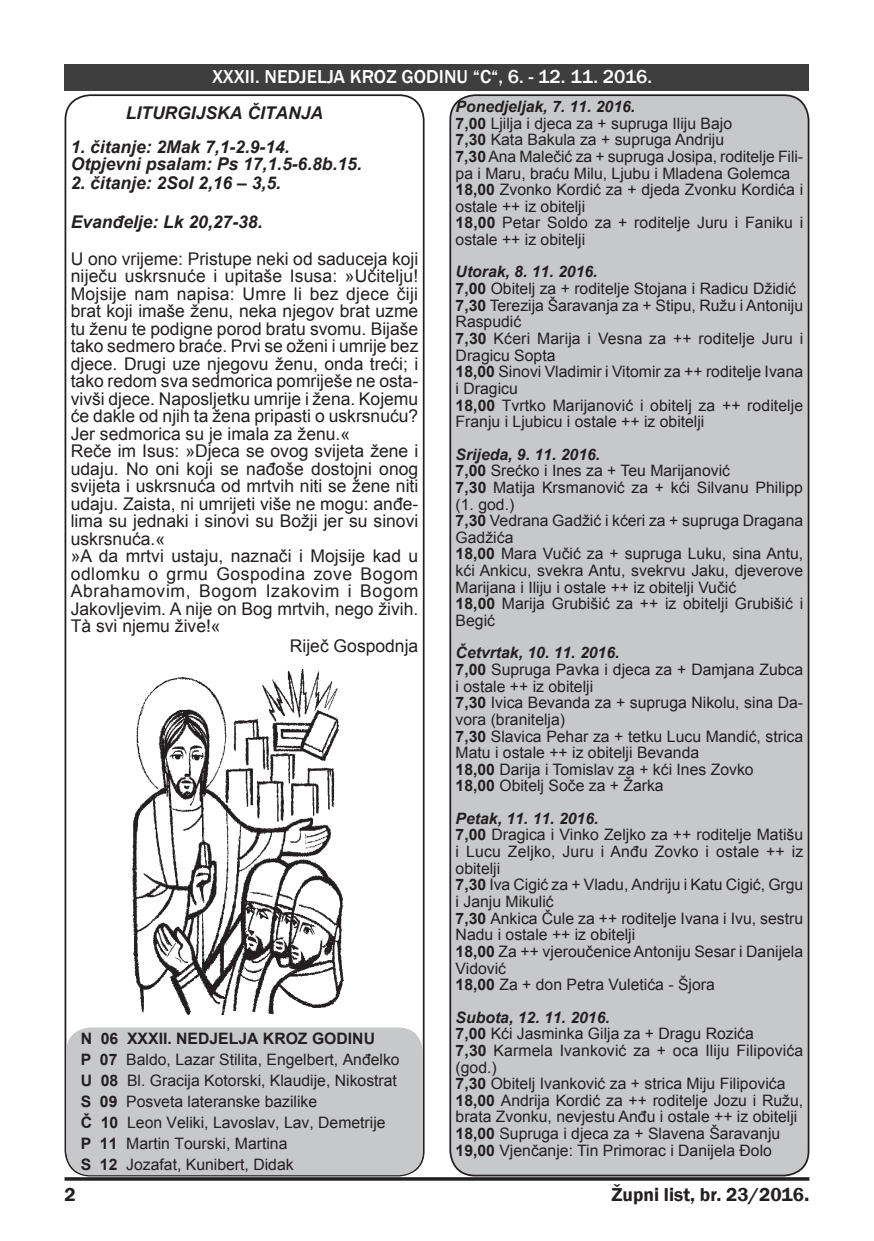
<style>
.page{position:relative;width:874px;height:1241px;background:#fff}
.page>*{position:absolute;margin:0;border:0;box-sizing:border-box;transform-origin:0 0}
.t1{font:500 19.25px "Franklin Gothic";color:#fff}
.Tekst{font:600 19.25px "Franklin Gothic";color:#231f20}
.t2{font:17.5px/17.5px "Arial";color:#231f20;text-align:justify}
.t3{font:italic 700 17.5px "Arial";color:#231f20}
.t4{font:15.75px/16.6px "Arial";color:#231f20}
.t5{font:italic 700 15.75px "Arial";color:#231f20}
.t6{font:700 15.75px "Arial";color:#231f20}
.s1{font-weight:700}
.s2{font-size:21px}
</style>
<div class="page">
<div style="left:66px;top:1027px;width:356px;height:147px;background:#c7c8ca;border-radius:24px"></div>
<div style="left:64px;top:64px;width:745px;height:27px;background:#3e3e3f"></div>
<svg style="left:64px;top:1176px;width:745px;height:4px;background:#4e4b4c"></svg>
<div style="left:450px;top:95px;width:358px;height:1080px;background:#c7c8ca;border-radius:25px"></div>
<div style="left:449px;top:94px;width:360px;height:1082px;border:2px solid #231f20;border-radius:25px"></div>
<img style="left:132px;top:669px;width:212px;height:345px">
<p class="t1" style="left:212px;top:65px;width:441px">XXXII. NEDJELJA KROZ GODINU “C“, 6. - 12. 11. 2016.</p>
<p class="t3" style="left:126px;top:101px;width:199px">LITURGIJSKA ČITANJA</p>
<p class="t3" style="left:71px;top:135px;width:220px">1. čitanje: 2Mak 7,1-2.9-14.</p>
<p class="t3" style="left:71px;top:152px;width:292px">Otpjevni psalam: Ps 17,1.5-6.8b.15.</p>
<p class="t3" style="left:71px;top:171px;width:212px">2. čitanje: 2Sol 2,16 – 3,5.</p>
<p class="t3" style="left:71px;top:210px;width:193px">Evanđelje: Lk 20,27-38.</p>
<p class="t2" style="left:71px;top:250px;width:349px">U ono vrijeme: Pristupe neki od saduceja koji niječu uskrsnuće i upitaše Isusa: »Učitelju!<br>Mojsije nam napisa: Umre li bez djece čiji brat koji imaše ženu, neka njegov brat uzme tu ženu te podigne porod bratu svomu. Bijaše tako sedmero braće. Prvi se oženi i umrije bez djece. Drugi uze njegovu ženu, onda treći; i tako redom sva sedmorica pomriješe ne osta&shy;vivši djece. Naposljetku umrije i žena. Kojemu će dakle od njih ta žena pripasti o uskrsnuću?<br>Jer sedmorica su je imala za ženu.«</p>
<p class="t2" style="left:71px;top:442px;width:349px">Reče im Isus: »Djeca se ovog svijeta žene i udaju. No oni koji se nađoše dostojni onog svijeta i uskrsnuća od mrtvih niti se žene niti udaju. Zaista, ni umrijeti više ne mogu: anđe&shy;lima su jednaki i sinovi su Božji jer su sinovi uskrsnuća.«</p>
<p class="t2" style="left:71px;top:547px;width:349px">»A da mrtvi ustaju, naznači i Mojsije kad u odlomku o grmu Gospodina zove Bogom Abrahamovim, Bogom Izakovim i Bogom Jakovljevim. A nije on Bog mrtvih, nego živih.<br>Tà svi njemu žive!«</p>
<p class="t2" style="left:290px;top:637px;width:130px">Riječ Gospodnja</p>
<p class="t6" style="left:81px;top:1027px;width:296px">N 06 XXXII. NEDJELJA KROZ GODINU</p>
<p class="t4" style="left:81px;top:1051px;width:320px"><span class="s1">P 07</span> Baldo, Lazar Stilita, Engelbert, Anđelko</p>
<p class="t4" style="left:81px;top:1072px;width:317px"><span class="s1">U 08</span> Bl. Gracija Kotorski, Klaudije, Nikostrat</p>
<p class="t4" style="left:81px;top:1093px;width:238px"><span class="s1">S 09</span> Posveta lateranske bazilike</p>
<p class="t4" style="left:81px;top:1114px;width:306px"><span class="s1">Č 10</span> Leon Veliki, Lavoslav, Lav, Demetrije</p>
<p class="t4" style="left:81px;top:1135px;width:208px"><span class="s1">P 11</span> Martin Tourski, Martina</p>
<p class="t4" style="left:81px;top:1156px;width:214px"><span class="s1">S 12</span> Jozafat, Kunibert, Didak</p>
<p class="t5" style="left:455px;top:96px;width:181px">Ponedjeljak, 7. 11. 2016.</p>
<p class="t4" style="left:455px;top:115px;width:278px"><span class="s1">7,00</span> Ljilja i djeca za + supruga Iliju Bajo</p>
<p class="t4" style="left:455px;top:131px;width:270px"><span class="s1">7,30</span> Kata Bakula za + supruga Andriju</p>
<p class="t4" style="left:455px;top:148px;width:349px"><span class="s1">7,30</span> Ana Malečić za + supruga Josipa, roditelje Fili&shy;pa i Maru, braću Milu, Ljubu i Mladena Golemca</p>
<p class="t4" style="left:455px;top:181px;width:349px"><span class="s1">18,00</span> Zvonko Kordić za + djeda Zvonku Kordića i ostale ++ iz obitelji</p>
<p class="t4" style="left:455px;top:215px;width:349px"><span class="s1">18,00</span> Petar Soldo za + roditelje Juru i Faniku i ostale ++ iz obitelji</p>
<p class="t5" style="left:455px;top:261px;width:143px">Utorak, 8. 11. 2016.</p>
<p class="t4" style="left:455px;top:280px;width:342px"><span class="s1">7,00</span> Obitelj za + roditelje Stojana i Radicu Džidić</p>
<p class="t4" style="left:455px;top:297px;width:349px"><span class="s1">7,30</span> Terezija Šaravanja za + Stipu, Ružu i Antoniju<br>Raspudić</p>
<p class="t4" style="left:455px;top:330px;width:349px"><span class="s1">7,30</span> Kćeri Marija i Vesna za ++ roditelje Juru i<br>Dragicu Sopta</p>
<p class="t4" style="left:455px;top:363px;width:349px"><span class="s1">18,00</span> Sinovi Vladimir i Vitomir za ++ roditelje Ivana i Dragicu</p>
<p class="t4" style="left:455px;top:397px;width:349px"><span class="s1">18,00</span> Tvrtko Marijanović i obitelj za ++ roditelje<br>Franju i Ljubicu i ostale ++ iz obitelji</p>
<p class="t5" style="left:455px;top:443px;width:146px">Srijeda, 9. 11. 2016.</p>
<p class="t4" style="left:455px;top:462px;width:276px"><span class="s1">7,00</span> Srećko i Ines za + Teu Marijanović</p>
<p class="t4" style="left:455px;top:479px;width:349px"><span class="s1">7,30</span> Matija Krsmanović za + kći Silvanu Philipp (1. god.)</p>
<p class="t4" style="left:455px;top:512px;width:349px"><span class="s1">7,30</span> Vedrana Gadžić i kćeri za + supruga Dragana<br>Gadžića</p>
<p class="t4" style="left:455px;top:545px;width:349px;text-align:justify"><span class="s1">18,00</span> Mara Vučić za + supruga Luku, sina Antu, kći Ankicu, svekra Antu, svekrvu Jaku, djeverove Marijana i Iliju i ostale ++ iz obitelji Vučić</p>
<p class="t4" style="left:455px;top:595px;width:349px"><span class="s1">18,00</span> Marija Grubišić za ++ iz obitelji Grubišić i<br>Begić</p>
<p class="t5" style="left:455px;top:642px;width:165px">Četvrtak, 10. 11. 2016.</p>
<p class="t4" style="left:455px;top:661px;width:349px"><span class="s1">7,00</span> Supruga Pavka i djeca za + Damjana Zubca i ostale ++ iz obitelji</p>
<p class="t4" style="left:455px;top:694px;width:349px"><span class="s1">7,30</span> Ivica Bevanda za + supruga Nikolu, sina Da&shy;vora (branitelja)</p>
<p class="t4" style="left:455px;top:727px;width:349px"><span class="s1">7,30</span> Slavica Pehar za + tetku Lucu Mandić, strica<br>Matu i ostale ++ iz obitelji Bevanda</p>
<p class="t4" style="left:455px;top:761px;width:299px"><span class="s1">18,00</span> Darija i Tomislav za + kći Ines Zovko</p>
<p class="t4" style="left:455px;top:777px;width:209px"><span class="s1">18,00</span> Obitelj Soče za + Žarka</p>
<p class="t5" style="left:455px;top:807px;width:144px">Petak, 11. 11. 2016.</p>
<p class="t4" style="left:455px;top:826px;width:349px;text-align:justify"><span class="s1">7,00</span> Dragica i Vinko Zeljko za ++ roditelje Matišu i Lucu Zeljko, Juru i Anđu Zovko i ostale ++ iz obitelji</p>
<p class="t4" style="left:455px;top:876px;width:349px"><span class="s1">7,30</span> Iva Cigić za + Vladu, Andriju i Katu Cigić, Grgu i Janju Mikulić</p>
<p class="t4" style="left:455px;top:909px;width:349px"><span class="s1">7,30</span> Ankica Čule za ++ roditelje Ivana i Ivu, sestru<br>Nadu i ostale ++ iz obitelji</p>
<p class="t4" style="left:455px;top:943px;width:349px"><span class="s1">18,00</span> Za ++ vjeroučenice Antoniju Sesar i Danijela<br>Vidović</p>
<p class="t4" style="left:455px;top:976px;width:260px"><span class="s1">18,00</span> Za + don Petra Vuletića - Šjora</p>
<p class="t5" style="left:455px;top:1006px;width:156px">Subota, 12. 11. 2016.</p>
<p class="t4" style="left:455px;top:1025px;width:300px"><span class="s1">7,00</span> Kći Jasminka Gilja za + Dragu Rozića</p>
<p class="t4" style="left:455px;top:1041px;width:349px"><span class="s1">7,30</span> Karmela Ivanković za + oca Iliju Filipovića (god.)</p>
<p class="t4" style="left:455px;top:1075px;width:331px"><span class="s1">7,30</span> Obitelj Ivanković za + strica Miju Filipovića</p>
<p class="t4" style="left:455px;top:1091px;width:349px"><span class="s1">18,00</span> Andrija Kordić za ++ roditelje Jozu i Ružu, brata Zvonku, nevjestu Anđu i ostale ++ iz obitelji</p>
<p class="t4" style="left:455px;top:1125px;width:326px"><span class="s1">18,00</span> Supruga i djeca za + Slavena Šaravanju</p>
<p class="t4" style="left:455px;top:1141px;width:318px"><span class="s1">19,00</span> Vjenčanje: Tin Primorac i Danijela Đolo</p>
<p class="Tekst" style="left:64px;top:1182px;width:13px">2</p>
<p class="Tekst" style="left:611px;top:1182px;width:199px">Župni list, br. 23/2016<span class="s2">.</span></p>
</div>
